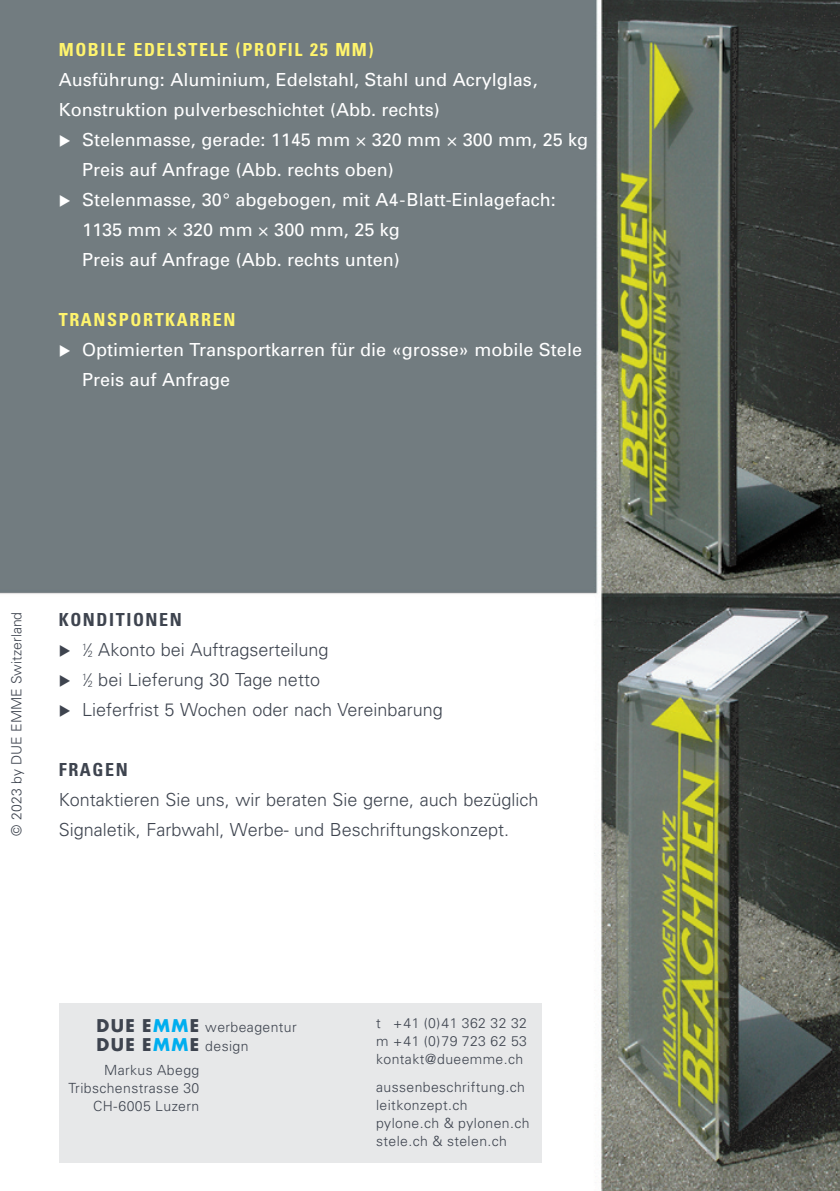
<style>
.page{position:relative;width:840px;height:1191px;background:#fff}
.page>*{position:absolute;margin:0;border:0;box-sizing:border-box;transform-origin:0 0}
.t1{font:18px/30px "Univers";color:#fff}
.t2{font:300 18px/30px "Univers";color:#3e444f}
.t3{font:700 condensed 18px "Univers";letter-spacing:.09em;color:#fff46d}
.t4{font:700 condensed 18px "Univers";letter-spacing:.09em;color:#3e444f}
.t5{font:300 14px/18px "Univers";letter-spacing:.03em;color:#3e444f}
.t6{font:300 14px "Univers";color:#3e444f}
.s1{font-size:9px}
.s2{font-family:"Futura";font-weight:700;font-size:17.2px}
.s3{font-family:"Futura";font-weight:700;font-size:17.2px;color:#00aeef}
</style>
<div class="page">
<img style="left:0;top:0;width:839px;height:1191px">
<div style="left:60px;top:1003px;width:481px;height:159px;background:#e7e8e9"></div>
<p class="t3" style="left:59px;top:43px;width:316px">MOBILE EDELSTELE (PROFIL 25 MM)</p>
<p class="t1" style="left:59px;top:66px;width:480px">Ausführung: Aluminium, Edelstahl, Stahl und Acrylglas,<br>Konstruktion pulverbeschichtet (Abb. rechts)</p>
<p class="t1" style="left:82px;top:126px;width:507px;text-indent:-23px">◆ Stelenmasse, gerade: 1145 mm × 320 mm × 300 mm, 25 kg<br>Preis auf Anfrage (Abb. rechts oben)</p>
<p class="t1" style="left:82px;top:186px;width:475px;text-indent:-23px">◆ Stelenmasse, 30° abgebogen, mit A4-Blatt-Einlagefach:<br>1135 mm × 320 mm × 300 mm, 25 kg<br>Preis auf Anfrage (Abb. rechts unten)</p>
<p class="t3" style="left:59px;top:313px;width:178px">TRANSPORTKARREN</p>
<p class="t1" style="left:82px;top:336px;width:501px;text-indent:-23px">◆ Optimierten Transportkarren für die «grosse» mobile Stele<br>Preis auf Anfrage</p>
<p class="t6" style="left:11px;top:835px;width:225px;rotate:-90deg">© 2023 by DUE EMME Switzerland</p>
<p class="t4" style="left:59px;top:613px;width:125px">KONDITIONEN</p>
<p class="t2" style="left:59px;top:636px;width:271px">◆ <sup>1</sup>⁄<span class="s1">2</span> Akonto bei Auftragserteilung</p>
<p class="t2" style="left:59px;top:666px;width:262px">◆ <sup>1</sup>⁄<span class="s1">2</span> bei Lieferung 30 Tage netto</p>
<p class="t2" style="left:59px;top:696px;width:385px">◆ Lieferfrist 5 Wochen oder nach Vereinbarung</p>
<p class="t4" style="left:59px;top:763px;width:70px">FRAGEN</p>
<p class="t2" style="left:59px;top:786px;width:481px">Kontaktieren Sie uns, wir beraten Sie gerne, auch bezüglich<br>Signaletik, Farbwahl, Werbe- und Beschriftungskonzept.</p>
<p class="t5" style="left:96px;top:1019px;width:202px;line-height:18.6px"><span class="s2">DUE E</span><span class="s3">MM</span><span class="s2">E</span> werbeagentur<br><span class="s2">DUE E</span><span class="s3">MM</span><span class="s2">E</span> design</p>
<p class="t5" style="left:68px;top:1062px;width:132px;text-align:right">Markus Abegg<br>Tribschenstrasse 30<br>CH-6005 Luzern</p>
<p class="t5" style="left:376px;top:1015px;width:152px;text-align:justify">t +41 (0)41 362 32 32 m +41 (0)79 723 62 53 kontakt@dueemme.ch</p>
<p class="t5" style="left:376px;top:1079px;width:155px">aussenbeschriftung.ch leitkonzept.ch pylone.ch &amp; pylonen.ch stele.ch &amp; stelen.ch</p>
</div>
